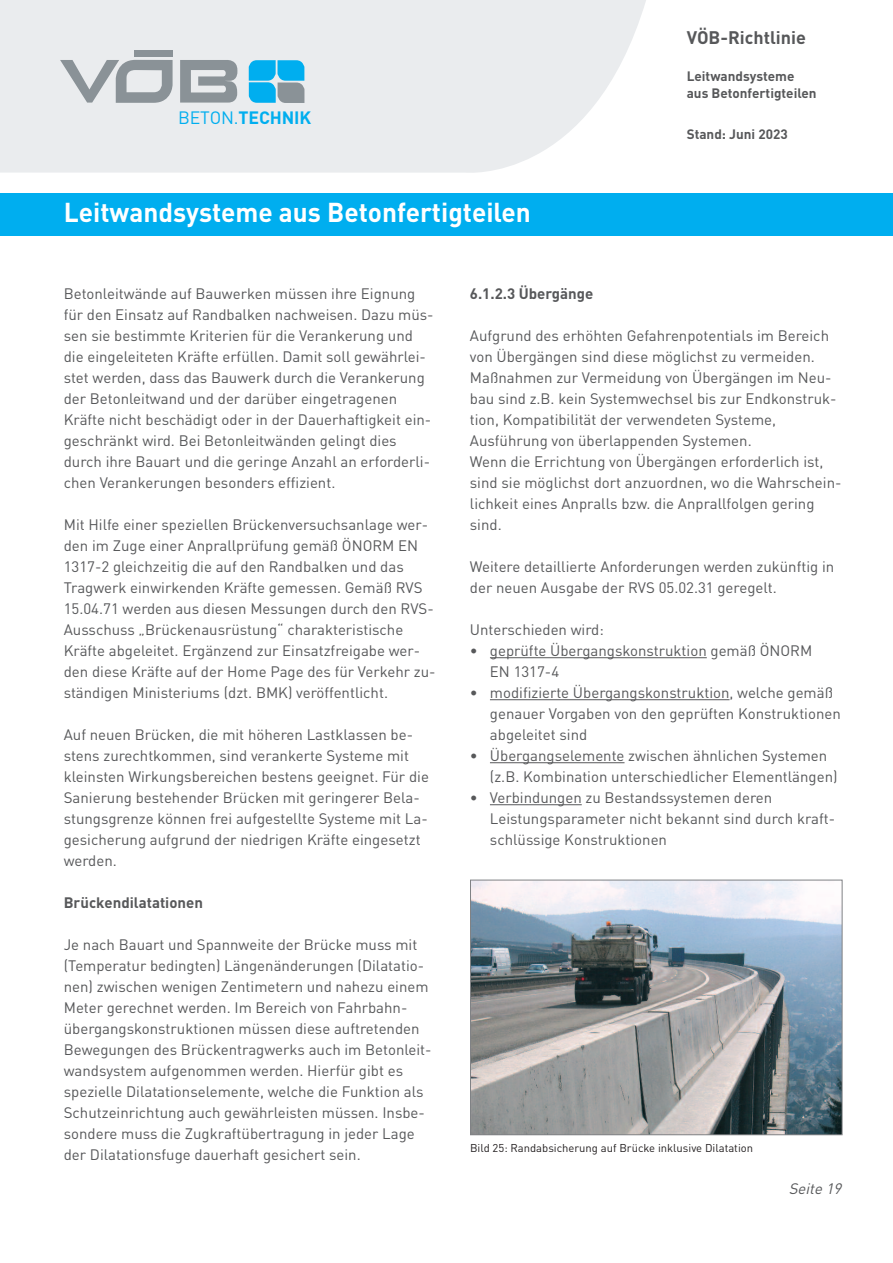
<style>
.page{position:relative;width:893px;height:1263px;background:#fff}
.page>*{position:absolute;margin:0;border:0;box-sizing:border-box;transform-origin:0 0}
.t1{font:700 27px "DINOT";color:#fff}
.t2{font:700 18px "DINOT";color:#57585a}
.t3{font:700 17.7px "DINOT";letter-spacing:-.01em;color:#00aeef}
.t4{font:15px/21px "DINOT";color:#57585a}
.t5{font:700 15px "DINOT";color:#57585a}
.t6{font:italic 15px "DINOT";color:#57585a}
.t7{font:700 13.5px/16.5px "DINOT";color:#57585a}
.t8{font:11.25px "DINOT";color:#231f20}
.s1{font-weight:400}
</style>
<div class="page">
<svg style="left:0;top:0;width:646px;height:173px;fill:#eaecee"></svg>
<div style="left:134px;top:51px;width:38px;height:6px;background:#8a9297"></div>
<svg style="left:180px;top:60px;width:59px;height:43px"></svg>
<svg style="left:60px;top:60px;width:113px;height:43px"></svg>
<svg style="left:249px;top:60px;width:55px;height:43px"></svg>
<div style="left:0;top:193px;width:893px;height:43px;background:#00aeef"></div>
<hr style="left:490px;top:657px;width:217px;height:1px;background:#57585a">
<hr style="left:490px;top:699px;width:239px;height:1px;background:#57585a">
<hr style="left:490px;top:762px;width:134px;height:1px;background:#57585a">
<hr style="left:490px;top:804px;width:92px;height:1px;background:#57585a">
<img style="left:472px;top:882px;width:368px;height:251px">
<div style="left:470px;top:880px;width:372px;height:255px;border:1px solid #808285"></div>
<p class="t3" style="left:178px;top:111px;width:134px"><span class="s1">BETON.</span>TECHNIK</p>
<h1 class="t1" style="left:64px;top:203px;width:468px">Leitwandsysteme aus Betonfertigteilen</h1>
<p class="t2" style="left:687px;top:31px;width:121px">VÖB-Richtlinie</p>
<p class="t7" style="left:687px;top:70px;width:131px">Leitwandsysteme aus Betonfertigteilen</p>
<p class="t7" style="left:687px;top:128px;width:103px">Stand: Juni 2023</p>
<p class="t4" style="left:64px;top:284px;width:371px">Betonleitwände auf Bauwerken müssen ihre Eignung für den Einsatz auf Randbalken nachweisen. Dazu müs&shy;sen sie bestimmte Kriterien für die Verankerung und die eingeleiteten Kräfte erfüllen. Damit soll gewährlei&shy;stet werden, dass das Bauwerk durch die Verankerung der Betonleitwand und der darüber eingetragenen Kräfte nicht beschädigt oder in der Dauerhaftigkeit ein&shy;geschränkt wird. Bei Betonleitwänden gelingt dies durch ihre Bauart und die geringe Anzahl an erforderli&shy;chen Verankerungen besonders effizient.</p>
<p class="t4" style="left:64px;top:515px;width:373px">Mit Hilfe einer speziellen Brückenversuchsanlage wer&shy;den im Zuge einer Anprallprüfung gemäß ÖNORM EN 1317-2 gleichzeitig die auf den Randbalken und das Tragwerk einwirkenden Kräfte gemessen. Gemäß RVS 15.04.71 werden aus diesen Messungen durch den RVS-Ausschuss „Brückenausrüstung“ charakteristische Kräfte abgeleitet. Ergänzend zur Einsatzfreigabe wer&shy;den diese Kräfte auf der Home Page des für Verkehr zu&shy;ständigen Ministeriums (dzt. BMK) veröffentlicht.</p>
<p class="t4" style="left:64px;top:725px;width:367px">Auf neuen Brücken, die mit höheren Lastklassen be&shy;stens zurechtkommen, sind verankerte Systeme mit kleinsten Wirkungsbereichen bestens geeignet. Für die Sanierung bestehender Brücken mit geringerer Bela&shy;stungsgrenze können frei aufgestellte Systeme mit La&shy;gesicherung aufgrund der niedrigen Kräfte eingesetzt werden.</p>
<p class="t5" style="left:64px;top:897px;width:141px">Brückendilatationen</p>
<p class="t4" style="left:64px;top:935px;width:369px">Je nach Bauart und Spannweite der Brücke muss mit (Temperatur bedingten) Längenänderungen (Dilatatio&shy;nen) zwischen wenigen Zentimetern und nahezu einem Meter gerechnet werden. Im Bereich von Fahrbahn&shy;übergangskonstruktionen müssen diese auftretenden Bewegungen des Brückentragwerks auch im Betonleit&shy;wandsystem aufgenommen werden. Hierfür gibt es spezielle Dilatationselemente, welche die Funktion als Schutzeinrichtung auch gewährleisten müssen. Insbe&shy;sondere muss die Zugkraftübertragung in jeder Lage der Dilatationsfuge dauerhaft gesichert sein.</p>
<p class="t5" style="left:470px;top:288px;width:125px">6.1.2.3 Übergänge</p>
<p class="t4" style="left:470px;top:326px;width:373px">Aufgrund des erhöhten Gefahrenpotentials im Bereich von Übergängen sind diese möglichst zu vermeiden.<br>Maßnahmen zur Vermeidung von Übergängen im Neu&shy;bau sind z.B. kein Systemwechsel bis zur Endkonstruk&shy;tion, Kompatibilität der verwendeten Systeme, Ausführung von überlappenden Systemen.<br>Wenn die Errichtung von Übergängen erforderlich ist, sind sie möglichst dort anzuordnen, wo die Wahrschein&shy;lichkeit eines Anpralls bzw. die Anprallfolgen gering sind.</p>
<p class="t4" style="left:470px;top:557px;width:366px">Weitere detaillierte Anforderungen werden zukünftig in der neuen Ausgabe der RVS 05.02.31 geregelt.</p>
<p class="t4" style="left:470px;top:620px;width:135px">Unterschieden wird:</p>
<p class="t4" style="left:490px;top:641px;width:324px;text-indent:-20px">• geprüfte Übergangskonstruktion gemäß ÖNORM<br>EN 1317-4</p>
<p class="t4" style="left:490px;top:683px;width:352px;text-indent:-20px">• modifizierte Übergangskonstruktion, welche gemäß genauer Vorgaben von den geprüften Konstruktionen abgeleitet sind</p>
<p class="t4" style="left:490px;top:746px;width:349px;text-indent:-20px">• Übergangselemente zwischen ähnlichen Systemen (z.B. Kombination unterschiedlicher Elementlängen)</p>
<p class="t4" style="left:490px;top:788px;width:347px;text-indent:-20px">• Verbindungen zu Bestandssystemen deren<br>Leistungsparameter nicht bekannt sind durch kraft&shy;schlüssige Konstruktionen</p>
<p class="t8" style="left:470px;top:1144px;width:285px">Bild 25: Randabsicherung auf Brücke inklusive Dilatation</p>
<p class="t6" style="left:789px;top:1183px;width:57px">Seite 19</p>
</div>
